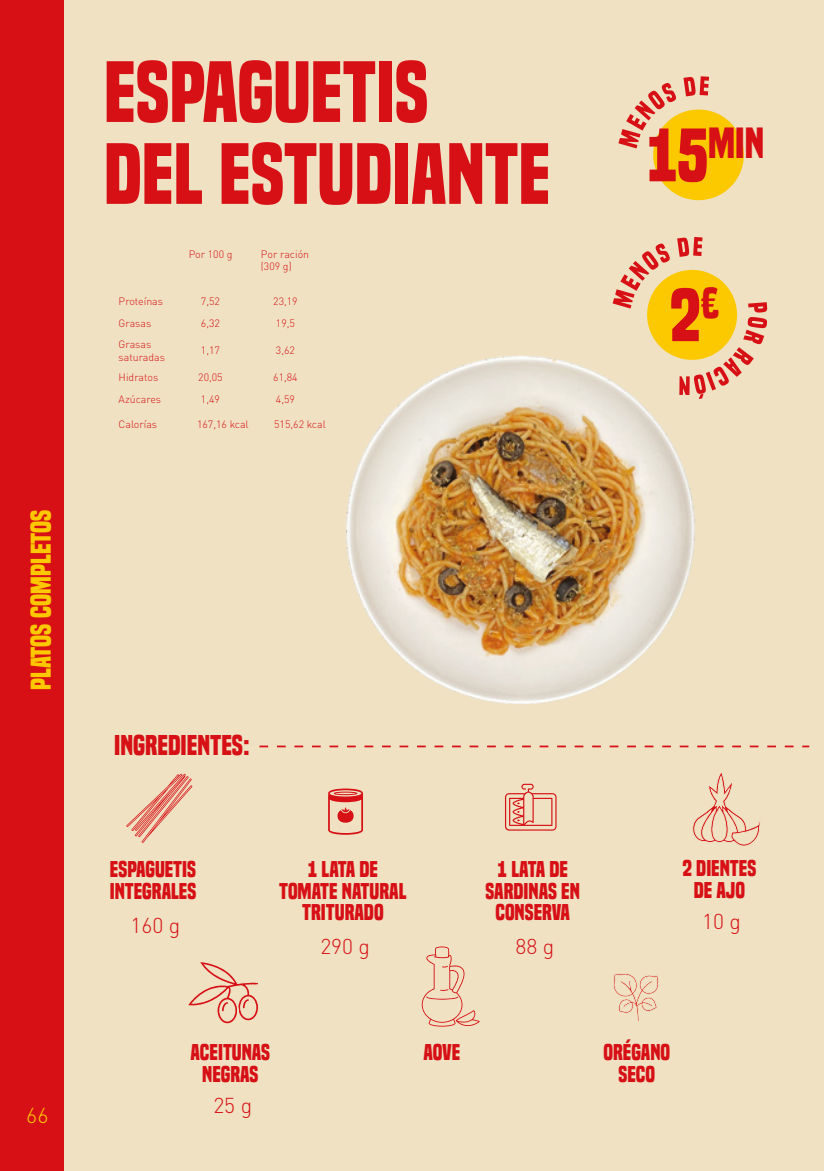
<style>
.page{position:relative;width:824px;height:1171px;background:#fff}
.page>*{position:absolute;margin:0;border:0;box-sizing:border-box;transform-origin:0 0}
.t1{font:700 80.15px/81.9px "Built Titling Rg";color:#d71016}
.t2{font:700 69.12px "Built Titling Rg";color:#d71016}
.t3{font:700 40.6px "Built Titling Rg";color:#d71016}
.t4{font:700 26.6px "Built Titling Rg";color:#fcc900}
.t5{font:700 26.6px "Built Titling Rg";color:#d71016}
.t6{font:300 21.53px "DINOT";color:#fcc900}
.t7{font:700 21.35px/21.7px "Built Titling Rg";color:#d71016;text-align:center}
.t8{font:300 21.35px "DINOT";color:#d71016}
.t9{font:300 10.5px/22.8px "DINOT";color:#d71016}
.s1{font-size:69.65px}
</style>
<div class="page">
<div style="left:0;top:0;width:823px;height:1171px;background:#efe1c1"></div>
<div style="left:0;top:0;width:64px;height:1171px;background:#d71016"></div>
<div style="left:653px;top:109px;width:90px;height:91px;background:#fcc900;border-radius:50%"></div>
<svg style="left:618px;top:83px;width:58px;height:65px"></svg>
<svg style="left:683px;top:76px;width:26px;height:20px"></svg>
<svg style="left:259px;top:745px;width:550px;height:2px"></svg>
<svg style="left:421px;top:946px;width:58px;height:80px"></svg>
<svg style="left:692px;top:773px;width:69px;height:73px"></svg>
<svg style="left:613px;top:973px;width:45px;height:48px"></svg>
<svg style="left:126px;top:773px;width:66px;height:70px"></svg>
<svg style="left:328px;top:788px;width:35px;height:47px"></svg>
<svg style="left:505px;top:784px;width:51px;height:46px"></svg>
<svg style="left:188px;top:962px;width:70px;height:62px"></svg>
<img style="left:346px;top:345px;width:349px;height:359px">
<div style="left:647px;top:270px;width:90px;height:90px;background:#fcc900;border-radius:50%"></div>
<svg style="left:612px;top:244px;width:57px;height:64px"></svg>
<svg style="left:677px;top:237px;width:25px;height:20px"></svg>
<svg style="left:679px;top:302px;width:88px;height:97px"></svg>
<h3 class="t4" style="left:25px;top:690px;width:182px;rotate:-90deg">PLATOS COMPLETOS</h3>
<h3 class="t6" style="left:26px;top:1102px;width:24px">66</h3>
<h1 class="t1" style="left:104px;top:52px;width:448px">ESPAGUETIS<br>DEL ESTUDIANTE</h1>
<p class="t9" style="left:119px;top:289px;width:46px">Proteínas</p>
<p class="t9" style="left:119px;top:313px;width:34px;line-height:20.7px">Grasas<br>Grasas</p>
<p class="t9" style="left:119px;top:346px;width:48px;line-height:20.7px">saturadas<br>Hidratos</p>
<p class="t9" style="left:119px;top:388px;width:44px">Azúcares</p>
<p class="t9" style="left:119px;top:413px;width:40px">Calorías</p>
<p class="t9" style="left:189px;top:242px;width:45px">Por 100 g</p>
<p class="t9" style="left:201px;top:289px;width:21px">7,52<br>6,32</p>
<p class="t9" style="left:201px;top:339px;width:21px">1,17</p>
<p class="t9" style="left:198px;top:366px;width:26px;line-height:22.2px">20,05<br>1,49</p>
<p class="t9" style="left:197px;top:413px;width:53px">167,16 kcal</p>
<p class="t9" style="left:261px;top:247px;width:50px;line-height:12.6px">Por ración (309 g)</p>
<p class="t9" style="left:273px;top:289px;width:26px">23,19<br>19,5</p>
<p class="t9" style="left:276px;top:339px;width:21px">3,62</p>
<p class="t9" style="left:273px;top:366px;width:26px;line-height:22.2px">61,84<br>4,59</p>
<p class="t9" style="left:274px;top:413px;width:53px">515,62 kcal</p>
<h3 class="t3" style="left:646px;top:119px;width:119px"><span class="s1">15</span>MIN</h3>
<h2 class="t2" style="left:669px;top:275px;width:51px">2<sup>€</sup></h2>
<h3 class="t5" style="left:114px;top:729px;width:137px">INGREDIENTES:</h3>
<h3 class="t7" style="left:110px;top:858px;width:88px;text-align:left">ESPAGUETIS<br>INTEGRALES</h3>
<h3 class="t8" style="left:130px;top:911px;width:51px">160 g</h3>
<h3 class="t7" style="left:279px;top:858px;width:129px">1 LATA DE<br>TOMATE NATURAL<br>TRITURADO</h3>
<h3 class="t8" style="left:320px;top:933px;width:51px">290 g</h3>
<h3 class="t7" style="left:485px;top:858px;width:96px">1 LATA DE<br>SARDINAS EN<br>CONSERVA</h3>
<h3 class="t8" style="left:515px;top:933px;width:40px">88 g</h3>
<h3 class="t7" style="left:682px;top:857px;width:75px">2 DIENTES<br>DE AJO</h3>
<h3 class="t8" style="left:702px;top:907px;width:40px">10 g</h3>
<h3 class="t7" style="left:190px;top:1041px;width:81px">ACEITUNAS<br>NEGRAS</h3>
<h3 class="t8" style="left:213px;top:1092px;width:40px">25 g</h3>
<h3 class="t7" style="left:423px;top:1041px;width:38px">AOVE</h3>
<h3 class="t7" style="left:603px;top:1041px;width:68px">ORÉGANO<br>SECO</h3>
</div>
